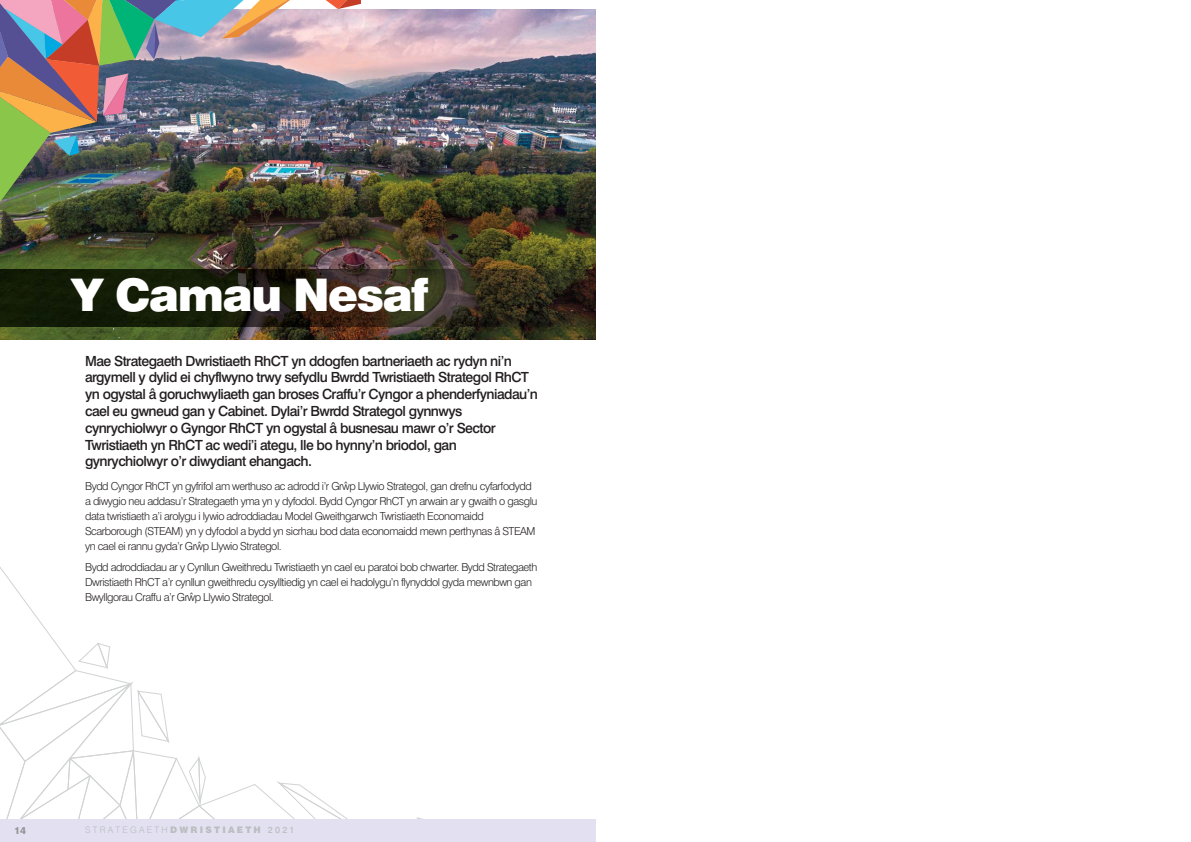
<style>
.page{position:relative;width:1191px;height:842px;background:#fff}
.page>*{position:absolute;margin:0;border:0;box-sizing:border-box;transform-origin:0 0}
.t1{font:900 45px "Swiss 721 BT";letter-spacing:-.04em;color:#fff}
.t2{font:500 14px/16.8px "Swiss 721 BT";letter-spacing:-.04em;color:#231f20}
.t3{font:300 11px/15px "Swiss 721 BT";letter-spacing:-.04em;color:#231f20}
.t4{font:800 10px "Swiss 721 BT";color:#939598}
.t5{font:300 9px "Swiss 721 BT";letter-spacing:.25em;color:#bbbdc0}
.s1{font-weight:900}
.s2{font-weight:500}
</style>
<div class="page">
<svg style="left:0;top:567px;width:423px;height:252px"></svg>
<div style="left:0;top:819px;width:595px;height:23px;background:#e3e1f1"></div>
<img style="left:0;top:9px;width:595px;height:331px">
<img style="left:0;top:269px;width:595px;height:57px">
<img style="left:0;top:0;width:361px;height:221px">
<h1 class="t1" style="left:71px;top:279px;width:359px">Y Camau Nesaf</h1>
<p class="t2" style="left:85px;top:354px;width:454px">Mae Strategaeth Dwristiaeth RhCT yn ddogfen bartneriaeth ac rydyn ni’n argymell y dylid ei chyflwyno trwy sefydlu Bwrdd Twristiaeth Strategol RhCT yn ogystal â goruchwyliaeth gan broses Craffu’r Cyngor a phenderfyniadau’n cael eu gwneud gan y Cabinet. Dylai’r Bwrdd Strategol gynnwys cynrychiolwyr o Gyngor RhCT yn ogystal â busnesau mawr o’r Sector Twristiaeth yn RhCT ac wedi’i ategu, lle bo hynny’n briodol, gan gynrychiolwyr o’r diwydiant ehangach.</p>
<p class="t3" style="left:85px;top:480px;width:454px">Bydd Cyngor RhCT yn gyfrifol am werthuso ac adrodd i’r Grwˆp Llywio Strategol, gan drefnu cyfarfodydd a diwygio neu addasu’r Strategaeth yma yn y dyfodol. Bydd Cyngor RhCT yn arwain ar y gwaith o gasglu data twristiaeth a’i arolygu i lywio adroddiadau Model Gweithgarwch Twristiaeth Economaidd Scarborough (STEAM) yn y dyfodol a bydd yn sicrhau bod data economaidd mewn perthynas â STEAM yn cael ei rannu gyda’r Grwˆp Llywio Strategol.</p>
<p class="t3" style="left:85px;top:560px;width:454px">Bydd adroddiadau ar y Cynllun Gweithredu Twristiaeth yn cael eu paratoi bob chwarter. Bydd Strategaeth<br>Dwristiaeth RhCT a’r cynllun gweithredu cysylltiedig yn cael ei hadolygu’n flynyddol gyda mewnbwn gan<br>Bwyllgorau Craffu a’r Grwˆp Llywio Strategol.</p>
<p class="t4" style="left:14px;top:826px;width:13px">14</p>
<p class="t5" style="left:85px;top:827px;width:211px">STRATEGAETH<span class="s1">DWRISTIAETH</span> <span class="s2">2021</span></p>
</div>
